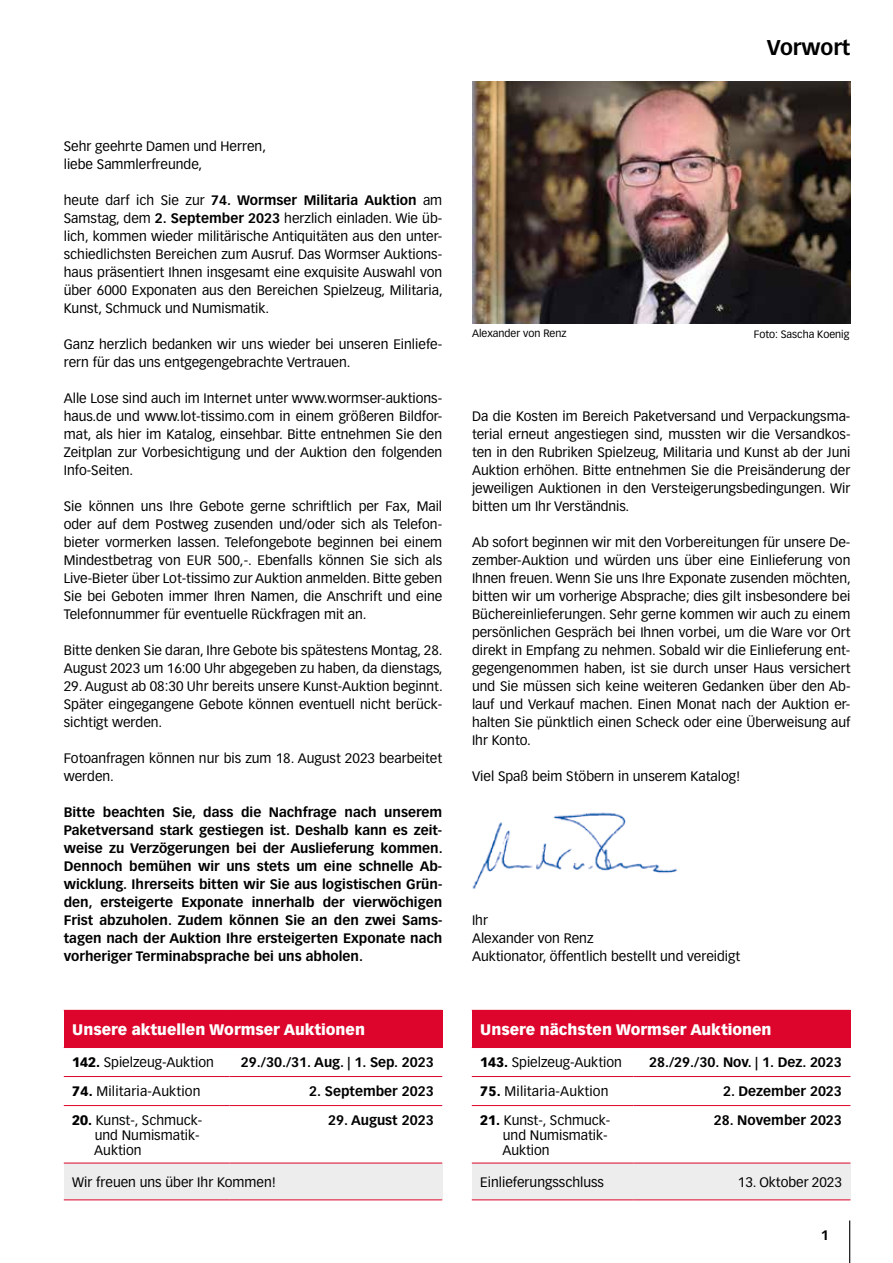
<style>
.page{position:relative;width:893px;height:1263px;background:#fff}
.page>*{position:absolute;margin:0;border:0;box-sizing:border-box;transform-origin:0 0}
.t1{font:700 21px "Vectora LT Std";color:#000}
.t2{font:900 15px "Vectora LT Std";color:#fff}
.t3{font:13.5px/18px "Vectora LT Std";color:#000}
.t4{font:700 13.5px/18px "Vectora LT Std";color:#000;text-align:justify}
.t5{font:10.5px "Vectora LT Std";color:#000}
.s1{font-weight:700}
.s2{font-weight:900}
</style>
<div class="page">
<hr style="left:849px;top:1220px;width:1px;height:43px;background:#000">
<img style="left:472px;top:812px;width:205px;height:77px">
<img style="left:472px;top:81px;width:378px;height:242px">
<div style="left:472px;top:1010px;width:378px;height:37px;background:#dd052b"></div>
<div style="left:472px;top:1163px;width:378px;height:37px;background:#ededed"></div>
<hr style="left:472px;top:1047px;width:162px;height:1px;background:#dd052b">
<hr style="left:634px;top:1047px;width:216px;height:1px;background:#dd052b">
<hr style="left:472px;top:1076px;width:162px;height:1px;background:#dd052b">
<hr style="left:634px;top:1076px;width:216px;height:1px;background:#dd052b">
<hr style="left:472px;top:1105px;width:162px;height:1px;background:#dd052b">
<hr style="left:634px;top:1105px;width:216px;height:1px;background:#dd052b">
<hr style="left:472px;top:1163px;width:162px;height:1px;background:#dd052b">
<hr style="left:634px;top:1163px;width:216px;height:1px;background:#dd052b">
<hr style="left:472px;top:1199px;width:162px;height:1px;background:#dd052b">
<hr style="left:634px;top:1199px;width:216px;height:1px;background:#dd052b">
<div style="left:64px;top:1010px;width:378px;height:37px;background:#dd052b"></div>
<div style="left:64px;top:1163px;width:378px;height:37px;background:#ededed"></div>
<hr style="left:64px;top:1047px;width:166px;height:1px;background:#dd052b">
<hr style="left:230px;top:1047px;width:212px;height:1px;background:#dd052b">
<hr style="left:64px;top:1076px;width:166px;height:1px;background:#dd052b">
<hr style="left:230px;top:1076px;width:212px;height:1px;background:#dd052b">
<hr style="left:64px;top:1105px;width:166px;height:1px;background:#dd052b">
<hr style="left:230px;top:1105px;width:212px;height:1px;background:#dd052b">
<hr style="left:64px;top:1163px;width:166px;height:1px;background:#dd052b">
<hr style="left:230px;top:1163px;width:212px;height:1px;background:#dd052b">
<hr style="left:64px;top:1199px;width:166px;height:1px;background:#dd052b">
<hr style="left:230px;top:1199px;width:212px;height:1px;background:#dd052b">
<h1 class="t1" style="left:767px;top:35px;width:85px">Vorwort</h1>
<p class="t3" style="left:64px;top:137px;width:204px">Sehr geehrte Damen und Herren, liebe Sammlerfreunde,</p>
<p class="t3" style="left:64px;top:191px;width:380px;text-align:justify">heute darf ich Sie zur <span class="s1">74. Wormser Militaria Auktion</span> am Samstag, dem <span class="s1">2. September 2023</span> herzlich einladen. Wie üb&shy;lich, kommen wieder militärische Antiquitäten aus den unter&shy;schiedlichsten Bereichen zum Ausruf. Das Wormser Auktions&shy;haus präsentiert Ihnen insgesamt eine exquisite Auswahl von über 6000 Exponaten aus den Bereichen Spielzeug, Militaria, Kunst, Schmuck und Numismatik.</p>
<p class="t3" style="left:64px;top:335px;width:380px">Ganz herzlich bedanken wir uns wieder bei unseren Einliefe&shy;rern für das uns entgegengebrachte Vertrauen.</p>
<p class="t3" style="left:64px;top:389px;width:380px;text-align:justify">Alle Lose sind auch im Internet unter www.wormser-auktions&shy;haus.de und www.lot-tissimo.com in einem größeren Bildfor&shy;mat, als hier im Katalog, einsehbar. Bitte entnehmen Sie den Zeitplan zur Vorbesichtigung und der Auktion den folgenden Info-Seiten.</p>
<p class="t3" style="left:64px;top:497px;width:380px;text-align:justify">Sie können uns Ihre Gebote gerne schriftlich per Fax, Mail oder auf dem Postweg zusenden und/oder sich als Telefon&shy;bieter vormerken lassen. Telefongebote beginnen bei einem Mindestbetrag von EUR 500,-. Ebenfalls können Sie sich als Live-Bieter über Lot-tissimo zur Auktion anmelden. Bitte geben Sie bei Geboten immer Ihren Namen, die Anschrift und eine Telefonnummer für eventuelle Rückfragen mit an.</p>
<p class="t3" style="left:64px;top:641px;width:380px">Bitte denken Sie daran, Ihre Gebote bis spätestens Montag, 28.<br>August 2023 um 16:00 Uhr abgegeben zu haben, da dienstags,</p>
<p class="t3" style="left:64px;top:677px;width:380px;text-align:justify">29. August ab 08:30 Uhr bereits unsere Kunst-Auktion beginnt.<br>Später eingegangene Gebote können eventuell nicht berück&shy;sichtigt werden.</p>
<p class="t3" style="left:64px;top:749px;width:380px">Fotoanfragen können nur bis zum 18. August 2023 bearbeitet werden.</p>
<p class="t4" style="left:64px;top:803px;width:380px">Bitte beachten Sie, dass die Nachfrage nach unserem Paketversand stark gestiegen ist. Deshalb kann es zeit&shy;weise zu Verzögerungen bei der Auslieferung kommen.<br>Dennoch bemühen wir uns stets um eine schnelle Ab&shy;wicklung. Ihrerseits bitten wir Sie aus logistischen Grün&shy;den, ersteigerte Exponate innerhalb der vierwöchigen Frist abzuholen. Zudem können Sie an den zwei Sams&shy;tagen nach der Auktion Ihre ersteigerten Exponate nach vorheriger Terminabsprache bei uns abholen.</p>
<p class="t2" style="left:72px;top:1020px;width:294px">Unsere aktuellen Wormser Auktionen</p>
<p class="t3" style="left:72px;top:1053px;width:143px"><span class="s2">142.</span> Spielzeug-Auktion</p>
<p class="t4" style="left:241px;top:1053px;width:194px">29./30./31. Aug. | 1. Sep. 2023</p>
<p class="t3" style="left:72px;top:1082px;width:130px"><span class="s2">74.</span> Militaria-Auktion</p>
<p class="t4" style="left:309px;top:1082px;width:126px">2. September 2023</p>
<p class="t3" style="left:94px;top:1112px;width:110px;line-height:15px;text-indent:-22px"><span class="s2">20.</span> Kunst-, Schmuck&shy;und Numismatik-<br>Auktion</p>
<p class="t4" style="left:328px;top:1111px;width:107px">29. August 2023</p>
<p class="t3" style="left:72px;top:1173px;width:205px">Wir freuen uns über Ihr Kommen!</p>
<p class="t5" style="left:472px;top:327px;width:96px">Alexander von Renz</p>
<p class="t5" style="left:754px;top:328px;width:97px">Foto: Sascha Koenig</p>
<p class="t3" style="left:472px;top:407px;width:380px;text-align:justify">Da die Kosten im Bereich Paketversand und Verpackungsma&shy;terial erneut angestiegen sind, mussten wir die Versandkos&shy;ten in den Rubriken Spielzeug, Militaria und Kunst ab der Juni Auktion erhöhen. Bitte entnehmen Sie die Preisänderung der jeweiligen Auktionen in den Versteigerungsbedingungen. Wir bitten um Ihr Verständnis.</p>
<p class="t3" style="left:472px;top:533px;width:380px;text-align:justify">Ab sofort beginnen wir mit den Vorbereitungen für unsere De&shy;zember-Auktion und würden uns über eine Einlieferung von Ihnen freuen. Wenn Sie uns Ihre Exponate zusenden möchten, bitten wir um vorherige Absprache; dies gilt insbesondere bei Büchereinlieferungen. Sehr gerne kommen wir auch zu einem persönlichen Gespräch bei Ihnen vorbei, um die Ware vor Ort direkt in Empfang zu nehmen. Sobald wir die Einlieferung ent&shy;gegengenommen haben, ist sie durch unser Haus versichert und Sie müssen sich keine weiteren Gedanken über den Ab&shy;lauf und Verkauf machen. Einen Monat nach der Auktion er&shy;halten Sie pünktlich einen Scheck oder eine Überweisung auf Ihr Konto.</p>
<p class="t3" style="left:472px;top:767px;width:270px">Viel Spaß beim Stöbern in unserem Katalog!</p>
<p class="t3" style="left:472px;top:911px;width:270px">Ihr<br>Alexander von Renz<br>Auktionator, öffentlich bestellt und vereidigt</p>
<p class="t2" style="left:480px;top:1020px;width:293px">Unsere nächsten Wormser Auktionen</p>
<p class="t3" style="left:480px;top:1053px;width:143px"><span class="s2">143.</span> Spielzeug-Auktion</p>
<p class="t4" style="left:649px;top:1053px;width:194px">28./29./30. Nov. | 1. Dez. 2023</p>
<p class="t3" style="left:480px;top:1082px;width:130px"><span class="s2">75.</span> Militaria-Auktion</p>
<p class="t4" style="left:723px;top:1082px;width:120px">2. Dezember 2023</p>
<p class="t3" style="left:502px;top:1112px;width:110px;line-height:15px;text-indent:-22px"><span class="s2">21.</span> Kunst-, Schmuck&shy;und Numismatik-<br>Auktion</p>
<p class="t4" style="left:714px;top:1111px;width:130px">28. November 2023</p>
<p class="t3" style="left:480px;top:1173px;width:125px">Einlieferungsschluss</p>
<p class="t3" style="left:738px;top:1173px;width:105px">13. Oktober 2023</p>
<p class="t4" style="left:821px;top:1226px;width:9px">1</p>
</div>
